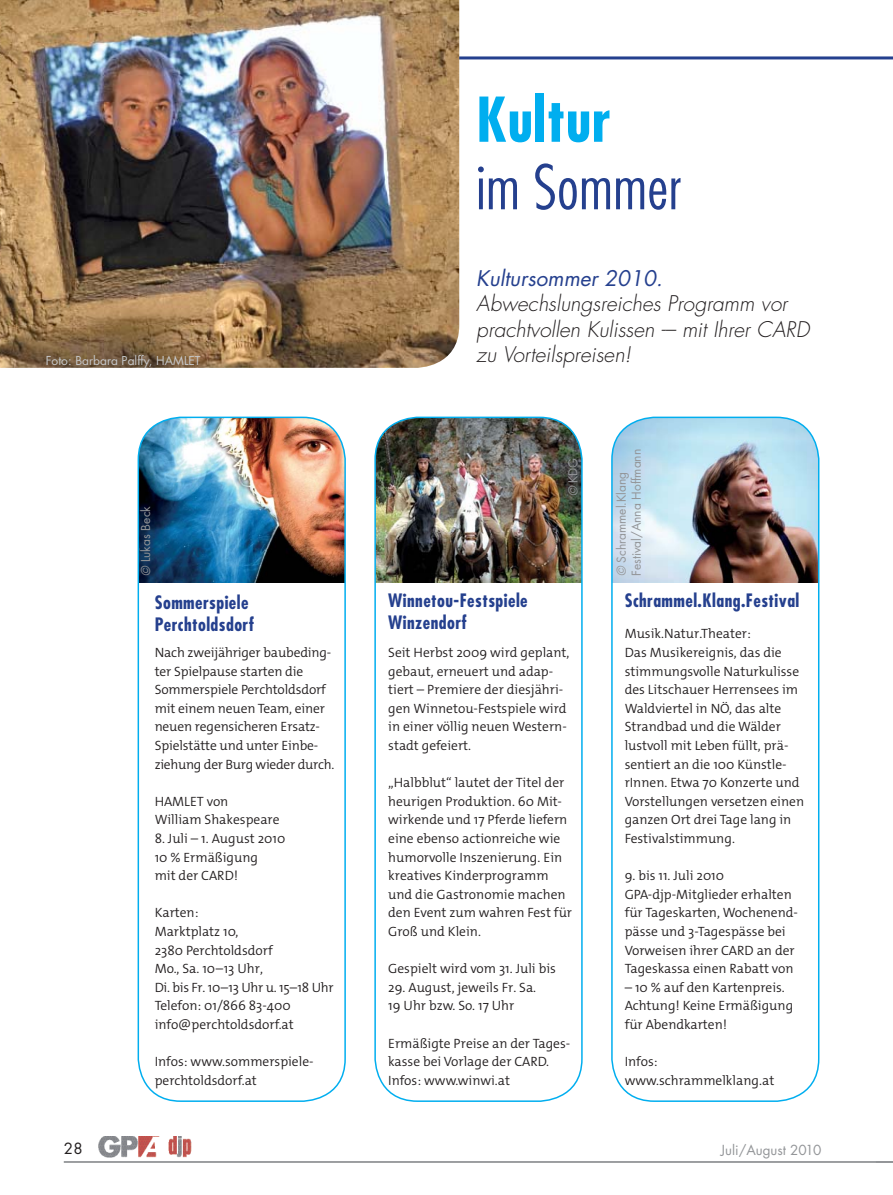
<style>
.page{position:relative;width:893px;height:1195px;background:#fff}
.page>*{position:absolute;margin:0;border:0;box-sizing:border-box;transform-origin:0 0}
.t1{font:300 condensed 60px "Futura Std";letter-spacing:.01em;color:#25408e}
.t2{font:700 condensed 60px "Futura Std";letter-spacing:.01em;color:#00aeef}
.t3{font:italic 300 21px/25.5px "Futura Std";color:#231f20}
.t4{font:italic 21px "Futura Std";color:#25408e}
.t5{font:700 condensed 18px/21.6px "Futura Std";letter-spacing:.025em;color:#25408e}
.t6{font:15px "Futura Std";color:#231f20}
.t7{font:300 13.5px/18.6px "The Mix Os F";color:#231f20}
.t8{font:13.5px "Futura Std";color:#939598}
.t9{font:12px/15px "Futura Std";color:#939598}
.t10{font:12px "Futura Std";color:#c6c8ca}
.s1{font-style:italic}
</style>
<div class="page">
<hr style="left:0;top:56px;width:893px;height:3px;background:#25408e">
<hr style="left:64px;top:1161px;width:829px;height:2px;background:#939598">
<img style="left:99px;top:1136px;width:93px;height:22px">
<img style="left:138px;top:417px;width:205px;height:165px">
<div style="left:138px;top:417px;width:208px;height:685px;border:2px solid #00aeef;border-radius:43px"></div>
<img style="left:375px;top:417px;width:205px;height:166px">
<div style="left:374px;top:417px;width:209px;height:685px;border:2px solid #00aeef;border-radius:43px"></div>
<img style="left:612px;top:417px;width:207px;height:166px">
<div style="left:611px;top:417px;width:208px;height:685px;border:2px solid #00aeef;border-radius:43px"></div>
<img style="left:0;top:0;width:459px;height:368px">
<p class="t10" style="left:46px;top:355px;width:156px">Foto: Barbara Palffy, HAMLET</p>
<p class="t9" style="left:139px;top:575px;width:71px;rotate:-90deg"><span class="s1">©</span> Lukas Beck</p>
<h3 class="t5" style="left:155px;top:593px;width:101px">Sommerspiele<br>Perchtoldsdorf</h3>
<p class="t7" style="left:155px;top:644px;width:181px">Nach zweijähriger baubeding&shy;ter Spielpause starten die<br>Sommerspiele Perchtoldsdorf mit einem neuen Team, einer neuen regensicheren Ersatz-<br>Spielstätte und unter Einbe&shy;ziehung der Burg wieder durch.</p>
<p class="t7" style="left:155px;top:793px;width:126px">HAMLET von<br>William Shakespeare</p>
<p class="t7" style="left:155px;top:830px;width:132px">8. Juli – 1. August 2010<br>10 % Ermäßigung<br>mit der CARD!</p>
<p class="t7" style="left:155px;top:905px;width:181px">Karten:<br>Marktplatz 10,<br>2380 Perchtoldsdorf<br>Mo., Sa. 10–13 Uhr,<br>Di. bis Fr. 10–13 Uhr u. 15–18 Uhr<br>Telefon: 01/866 83-400 info@perchtoldsdorf.at</p>
<p class="t7" style="left:155px;top:1054px;width:160px">Infos: www.sommerspiele&shy;perchtoldsdorf.at</p>
<h1 class="t2" style="left:476px;top:92px;width:136px">Kultur</h1>
<h1 class="t1" style="left:476px;top:159px;width:206px">im Sommer</h1>
<h2 class="t4" style="left:476px;top:268px;width:188px">Kultursommer 2010.</h2>
<h2 class="t3" style="left:476px;top:292px;width:335px">Abwechslungs reiches Programm vor prachtvollen Kulissen -– mit Ihrer CARD zu Vorteils preisen!</h2>
<p class="t9" style="left:567px;top:496px;width:40px;rotate:-90deg"><span class="s1">©</span> KDG</p>
<h3 class="t5" style="left:388px;top:591px;width:141px">Winnetou-Festspiele<br>Winzendorf</h3>
<p class="t7" style="left:388px;top:644px;width:183px">Seit Herbst 2009 wird geplant, gebaut, erneuert und adap&shy;tiert – Premiere der diesjähri&shy;gen Winnetou-Festspiele wird in einer völlig neuen Western&shy;stadt gefeiert.</p>
<p class="t7" style="left:388px;top:775px;width:185px">„Halbblut“ lautet der Titel der heurigen Produktion. 60 Mit&shy;wirkende und 17 Pferde liefern eine ebenso actionreiche wie humorvolle Inszenierung. Ein kreatives Kinderprogramm und die Gastronomie machen den Event zum wahren Fest für<br>Groß und Klein.</p>
<p class="t7" style="left:388px;top:961px;width:169px">Gespielt wird vom 31. Juli bis</p>
<p class="t7" style="left:388px;top:979px;width:149px">29. August, jeweils Fr. Sa.<br>19 Uhr bzw. So. 17 Uhr</p>
<p class="t7" style="left:388px;top:1035px;width:183px">Ermäßigte Preise an der Tages&shy;kasse bei Vorlage der CARD.<br>Infos: www.winwi.at</p>
<p class="t9" style="left:615px;top:576px;width:129px;rotate:-90deg"><span class="s1">©</span> Schrammel.Klang<br>Festival/Anna Hoffmann</p>
<h3 class="t5" style="left:625px;top:591px;width:176px">Schrammel.Klang.Festival</h3>
<p class="t7" style="left:625px;top:626px;width:181px">Musik.Natur.Theater:<br>Das Musikereignis, das die stimmungsvolle Naturkulisse des Litschauer Herrensees im<br>Waldviertel in NÖ, das alte<br>Strandbad und die Wälder lustvoll mit Leben füllt, prä&shy;sentiert an die 100 Künstle&shy;rInnen. Etwa 70 Konzerte und<br>Vorstellungen versetzen einen ganzen Ort drei Tage lang in<br>Festivalstimmung.</p>
<p class="t7" style="left:625px;top:868px;width:175px">9. bis 11. Juli 2010<br>GPA-djp-Mitglieder erhalten für Tageskarten, Wochenend&shy;pässe und 3-Tagespässe bei<br>Vorweisen ihrer CARD an der<br>Tageskassa einen Rabatt von</p>
<p class="t7" style="left:625px;top:979px;width:170px">– 10 % auf den Kartenpreis.<br>Achtung! Keine Ermäßigung für Abendkarten!</p>
<p class="t7" style="left:625px;top:1054px;width:151px">Infos: www.schrammelklang.at</p>
<p class="t6" style="left:64px;top:1141px;width:20px">28</p>
<p class="t8" style="left:721px;top:1144px;width:102px">Juli/August 2010</p>
</div>
